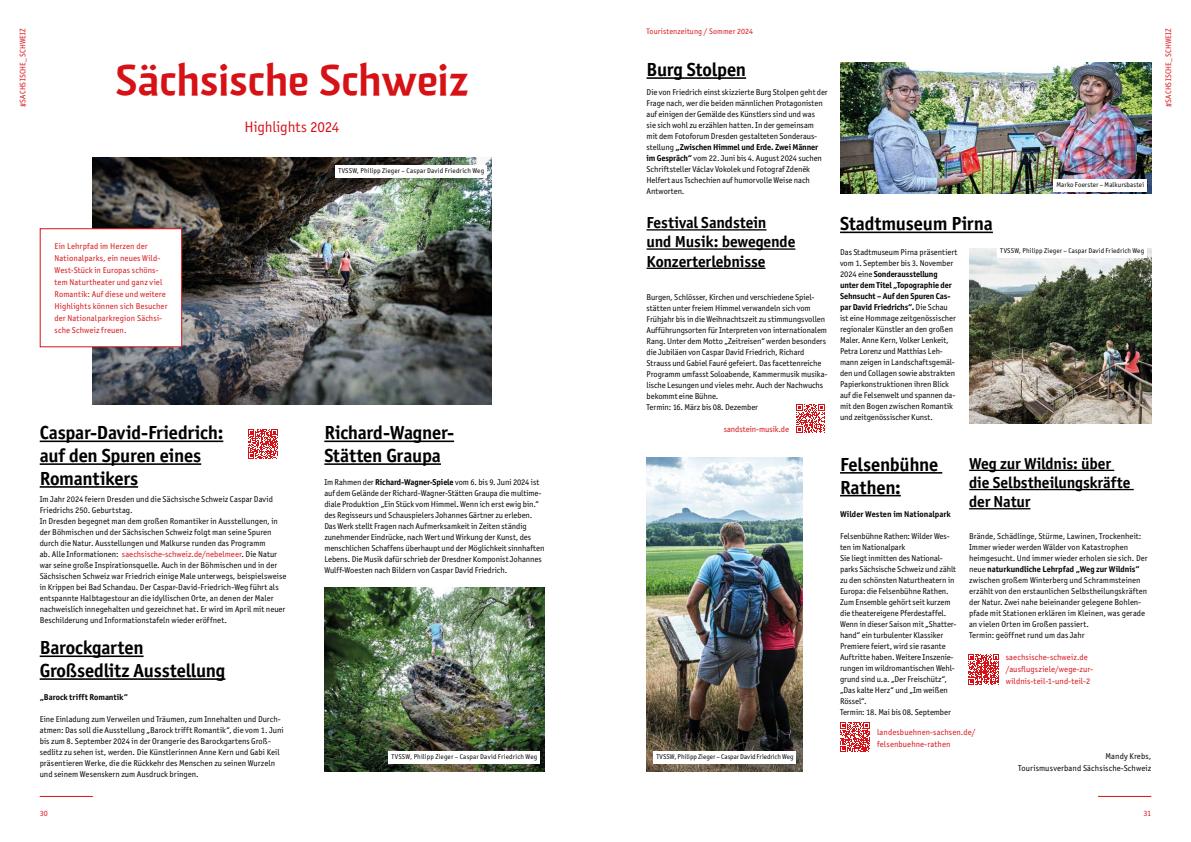
<style>
.page{position:relative;width:1191px;height:842px;background:#fff}
.page>*{position:absolute;margin:0;border:0;box-sizing:border-box;transform-origin:0 0}
.t1{font:500 42.4px "Skog Sans";letter-spacing:-.01em;color:#d61217}
.t2{font:700 19px/22.8px "Officina Sans Itc TOT";letter-spacing:-.01em;color:#000}
.t3{font:700 16px/19.2px "Officina Sans Itc TOT";letter-spacing:-.01em;color:#000}
.t4{font:15.1px "Officina Sans Itc TOT";letter-spacing:-.01em;color:#d61217}
.t5{font:8.5px/11px "Officina Sans Itc TOT";color:#000}
.t6{font:8.5px/12px "Officina Sans Itc TOT";letter-spacing:.015em;color:#d61217}
.t7{font:700 8.5px "Officina Sans Itc TOT";color:#000}
.t8{font:8px "Officina Sans Itc TOT";letter-spacing:.015em;color:#d61217}
.t9{font:7px "Officina Sans Itc TOT";letter-spacing:.015em;color:#000}
.t10{font:7px "Officina Sans Itc TOT";letter-spacing:-.005em;color:#000}
.s1{font-weight:700}
.s2{color:#d61217}
</style>
<div class="page">
<hr style="left:40px;top:796px;width:53px;height:1px;background:#d61217">
<hr style="left:1098px;top:796px;width:53px;height:1px;background:#d61217">
<img style="left:93px;top:157px;width:398px;height:247px">
<div style="left:40px;top:228px;width:142px;height:119px;background:#fff;border:1px solid #d61217"></div>
<hr style="left:40px;top:440px;width:183px;height:2px;background:#000">
<hr style="left:40px;top:463px;width:161px;height:2px;background:#000">
<hr style="left:40px;top:486px;width:98px;height:2px;background:#000">
<hr style="left:40px;top:655px;width:104px;height:2px;background:#000">
<hr style="left:40px;top:678px;width:185px;height:2px;background:#000">
<hr style="left:324px;top:440px;width:130px;height:2px;background:#000">
<hr style="left:324px;top:463px;width:117px;height:2px;background:#000">
<hr style="left:646px;top:77px;width:100px;height:2px;background:#000">
<hr style="left:840px;top:472px;width:102px;height:2px;background:#000">
<hr style="left:840px;top:495px;width:61px;height:1px;background:#000">
<hr style="left:969px;top:470px;width:145px;height:1px;background:#000">
<hr style="left:969px;top:489px;width:164px;height:1px;background:#000">
<hr style="left:969px;top:508px;width:61px;height:1px;background:#000">
<hr style="left:840px;top:232px;width:153px;height:1px;background:#000">
<hr style="left:646px;top:229px;width:120px;height:2px;background:#000">
<hr style="left:646px;top:248px;width:149px;height:2px;background:#000">
<hr style="left:646px;top:268px;width:119px;height:1px;background:#000">
<img style="left:324px;top:588px;width:220px;height:183px">
<img style="left:840px;top:62px;width:311px;height:132px">
<img style="left:969px;top:249px;width:182px;height:174px">
<img style="left:646px;top:457px;width:156px;height:314px">
<svg style="left:968px;top:654px;width:31px;height:31px"></svg>
<svg style="left:840px;top:722px;width:30px;height:30px"></svg>
<svg style="left:248px;top:429px;width:30px;height:30px"></svg>
<svg style="left:796px;top:404px;width:28px;height:29px"></svg>
<div style="left:1053px;top:179px;width:94px;height:12px;background:#fff"></div>
<div style="left:335px;top:165px;width:152px;height:12px;background:#fff"></div>
<div style="left:389px;top:751px;width:151px;height:13px;background:#fff"></div>
<div style="left:653px;top:751px;width:143px;height:13px;background:#fff"></div>
<div style="left:997px;top:245px;width:150px;height:13px;background:#fff"></div>
<p class="t8" style="left:646px;top:27px;width:108px">Touristenzeitung / Sommer 2024</p>
<p class="t8" style="left:18px;top:107px;width:80px;rotate:-90deg">#SACHSISCHE_SCHWEIZ</p>
<p class="t8" style="left:1164px;top:107px;width:80px;rotate:-90deg">#SACHSISCHE_SCHWEIZ</p>
<h1 class="t1" style="left:115px;top:45px;width:356px">Sächsische Schweiz</h1>
<h3 class="t4" style="left:245px;top:118px;width:96px">Highlights 2024</h3>
<h2 class="t2" style="left:646px;top:58px;width:101px">Burg Stolpen</h2>
<p class="t5" style="left:646px;top:87px;width:183px">Die von Friedrich einst skizzierte Burg Stolpen geht der Frage nach, wer die beiden männlichen Protagonisten auf einigen der Gemälde des Künstlers sind und was<br>sie sich wohl zu erzählen hatten. In der gemeinsam<br>mit dem Fotoforum Dresden gestalteten Sonderaus&shy;stellung <span class="s1">„Zwischen Himmel und Erde. Zwei Männer im Gespräch“</span> vom 22. Juni bis 4. August 2024 suchen Schriftsteller Václav Vokolek und Fotograf Zdeněk Helfert aus Tschechien auf humorvolle Weise nach Antworten.</p>
<p class="t9" style="left:338px;top:167px;width:147px">TVSSW, Philipp Zieger – Caspar David Friedrich Weg</p>
<p class="t9" style="left:1056px;top:180px;width:89px">Marko Foerster – Malkursbastei</p>
<p class="t6" style="left:55px;top:240px;width:114px">Ein Lehrpfad im Herzen der<br>Nationalparks, ein neues Wild-<br>West-Stück in Europas schöns&shy;tem Naturtheater und ganz viel<br>Romantik: Auf diese und weitere<br>Highlights können sich Besucher der Nationalparkregion Sächsi&shy;sche Schweiz freuen.</p>
<h2 class="t2" style="left:40px;top:421px;width:185px">Caspar-David-Friedrich: auf den Spuren eines<br>Romantikers</h2>
<p class="t5" style="left:40px;top:494px;width:248px">Im Jahr 2024 feiern Dresden und die Sächsische Schweiz Caspar David Friedrichs 250. Geburtstag.<br>In Dresden begegnet man dem großen Romantiker in Ausstellungen, in der Böhmischen und der Sächsischen Schweiz folgt man seine Spuren durch die Natur. Ausstellungen und Malkurse runden das Programm<br>ab. Alle Informationen: <span class="s2">saechsische‑schweiz.de/nebelmeer</span>. Die Natur war seine große Inspirationsquelle. Auch in der Böhmischen und in der Sächsischen Schweiz war Friedrich einige Male unterwegs, beispielsweise in Krippen bei Bad Schandau. Der Caspar-David-Friedrich-Weg führt als entspannte Halbtagestour an die idyllischen Orte, an denen der Maler nachweislich innegehalten und gezeichnet hat. Er wird im April mit neuer Beschilderung und Informationstafeln wieder eröffnet.</p>
<h2 class="t2" style="left:40px;top:636px;width:187px">Barockgarten<br>Großsedlitz Ausstellung</h2>
<p class="t7" style="left:40px;top:691px;width:90px">„Barock trifft Romantik“</p>
<p class="t5" style="left:40px;top:713px;width:246px">Eine Einladung zum Verweilen und Träumen, zum Innehalten und Durch&shy;atmen: Das soll die Ausstellung „Barock trifft Romantik“, die vom 1. Juni bis zum 8. September 2024 in der Orangerie des Barockgartens Groß&shy;sedlitz zu sehen ist, werden. Die Künstlerinnen Anne Kern und Gabi Keil präsentieren Werke, die die Rückkehr des Menschen zu seinen Wurzeln und seinem Wesenskern zum Ausdruck bringen.</p>
<h2 class="t2" style="left:324px;top:421px;width:131px">Richard-Wagner-<br>Stätten Graupa</h2>
<p class="t5" style="left:324px;top:477px;width:222px">Im Rahmen der <span class="s1">Richard-Wagner-Spiele</span> vom 6. bis 9. Juni 2024 ist auf dem Gelände der Richard-Wagner-Stätten Graupa die multime&shy;diale Produktion „Ein Stück vom Himmel. Wenn ich erst ewig bin.“ des Regisseurs und Schauspielers Johannes Gärtner zu erleben.<br>Das Werk stellt Fragen nach Aufmerksamkeit in Zeiten ständig zunehmender Eindrücke, nach Wert und Wirkung der Kunst, des menschlichen Schaffens überhaupt und der Möglichkeit sinnhaften Lebens. Die Musik dafür schrieb der Dresdner Komponist Johannes Wulff-Woesten nach Bildern von Caspar David Friedrich.</p>
<h3 class="t3" style="left:646px;top:213px;width:121px">Festival Sandstein</h3>
<h2 class="t2" style="left:840px;top:212px;width:154px">Stadtmuseum Pirna</h2>
<h3 class="t3" style="left:646px;top:232px;width:150px">und Musik: bewegende<br>Konzerterlebnisse</h3>
<p class="t5" style="left:840px;top:247px;width:119px">Das Stadtmuseum Pirna präsentiert vom 1. September bis 3. November<br>2024 eine <span class="s1">Sonderausstellung unter dem Titel „Topographie der<br>Sehnsucht – Auf den Spuren Cas&shy;par David Friedrichs“.</span> Die Schau ist eine Hommage zeitgenössischer regionaler Künstler an den großen<br>Maler. Anne Kern, Volker Lenkeit,<br>Petra Lorenz und Matthias Leh&shy;mann zeigen in Landschaftsgemäl&shy;den und Collagen sowie abstrakten<br>Papierkonstruktionen ihren Blick auf die Felsenwelt und spannen da&shy;mit den Bogen zwischen Romantik und zeitgenössischer Kunst.</p>
<p class="t5" style="left:646px;top:292px;width:182px">Burgen, Schlösser, Kirchen und verschiedene Spiel&shy;stätten unter freiem Himmel verwandeln sich vom Frühjahr bis in die Weihnachtszeit zu stimmungsvollen Aufführungsorten für Interpreten von internationalem Rang. Unter dem Motto „Zeitreisen“ werden besonders die Jubiläen von Caspar David Friedrich, Richard Strauss und Gabiel Fauré gefeiert. Das facettenreiche Programm umfasst Soloabende, Kammermusik musika&shy;lische Lesungen und vieles mehr. Auch der Nachwuchs bekommt eine Bühne.<br>Termin: 16. März bis 08. Dezember</p>
<p class="t6" style="left:723px;top:424px;width:67px">sandstein‑musik.de</p>
<p class="t9" style="left:1000px;top:247px;width:145px">TVSSW, Philipp Zieger – Caspar David Friedrich Weg</p>
<h2 class="t2" style="left:840px;top:453px;width:100px">Felsenbühne<br>Rathen:</h2>
<h3 class="t3" style="left:969px;top:453px;width:163px">Weg zur Wildnis: über die Selbstheilungskräfte der Natur</h3>
<p class="t7" style="left:840px;top:509px;width:112px">Wilder Westen im Nationalpark</p>
<p class="t5" style="left:840px;top:531px;width:118px">Felsenbühne Rathen: Wilder Wes&shy;ten im Nationalpark<br>Sie liegt inmitten des National&shy;parks Sächsische Schweiz und zählt zu den schönsten Naturtheatern in<br>Europa: die Felsenbühne Rathen.<br>Zum Ensemble gehört seit kurzem die theatereigene Pferdestaffel.<br>Wenn in dieser Saison mit „Shatter&shy;hand“ ein turbulenter Klassiker<br>Premiere feiert, wird sie rasante<br>Auftritte haben. Weitere Inszenie&shy;rungen im wildromantischen Wehl&shy;grund sind u.a. „Der Freischütz“, „Das kalte Herz“ und „Im weißen<br>Rössel“.<br>Termin: 18. Mai bis 08. September</p>
<p class="t5" style="left:969px;top:531px;width:180px">Brände, Schädlinge, Stürme, Lawinen, Trockenheit:<br>Immer wieder werden Wälder von Katastrophen heimgesucht. Und immer wieder erholen sie sich. Der neue <span class="s1">naturkundliche Lehrpfad „Weg zur Wildnis“ </span>zwischen großem Winterberg und Schrammsteinen erzählt von den erstaunlichen Selbstheilungskräften der Natur. Zwei nahe beieinander gelegene Bohlen&shy;pfade mit Stationen erklären im Kleinen, was gerade an vielen Orten im Großen passiert.<br>Termin: geöffnet rund um das Jahr</p>
<p class="t6" style="left:1005px;top:651px;width:89px">saechsische‑schweiz.de /ausflugsziele/wege‑zur&shy;wildnis‑teil-1-und‑teil-2</p>
<p class="t6" style="left:877px;top:726px;width:100px">landesbuehnen‑sachsen.de/ felsenbuehne‑rathen</p>
<p class="t9" style="left:391px;top:753px;width:147px">TVSSW, Philipp Zieger – Caspar David Friedrich Weg</p>
<p class="t10" style="left:656px;top:753px;width:139px">TVSSW, Philipp Zieger – Caspar David Friedrich Weg</p>
<p class="t5" style="left:1018px;top:750px;width:135px;line-height:12px;text-align:right">Mandy Krebs,<br>Tourismusverband Sächsische‑Schweiz</p>
<p class="t8" style="left:40px;top:808px;width:10px">30</p>
<p class="t8" style="left:1143px;top:808px;width:9px">31</p>
</div>
